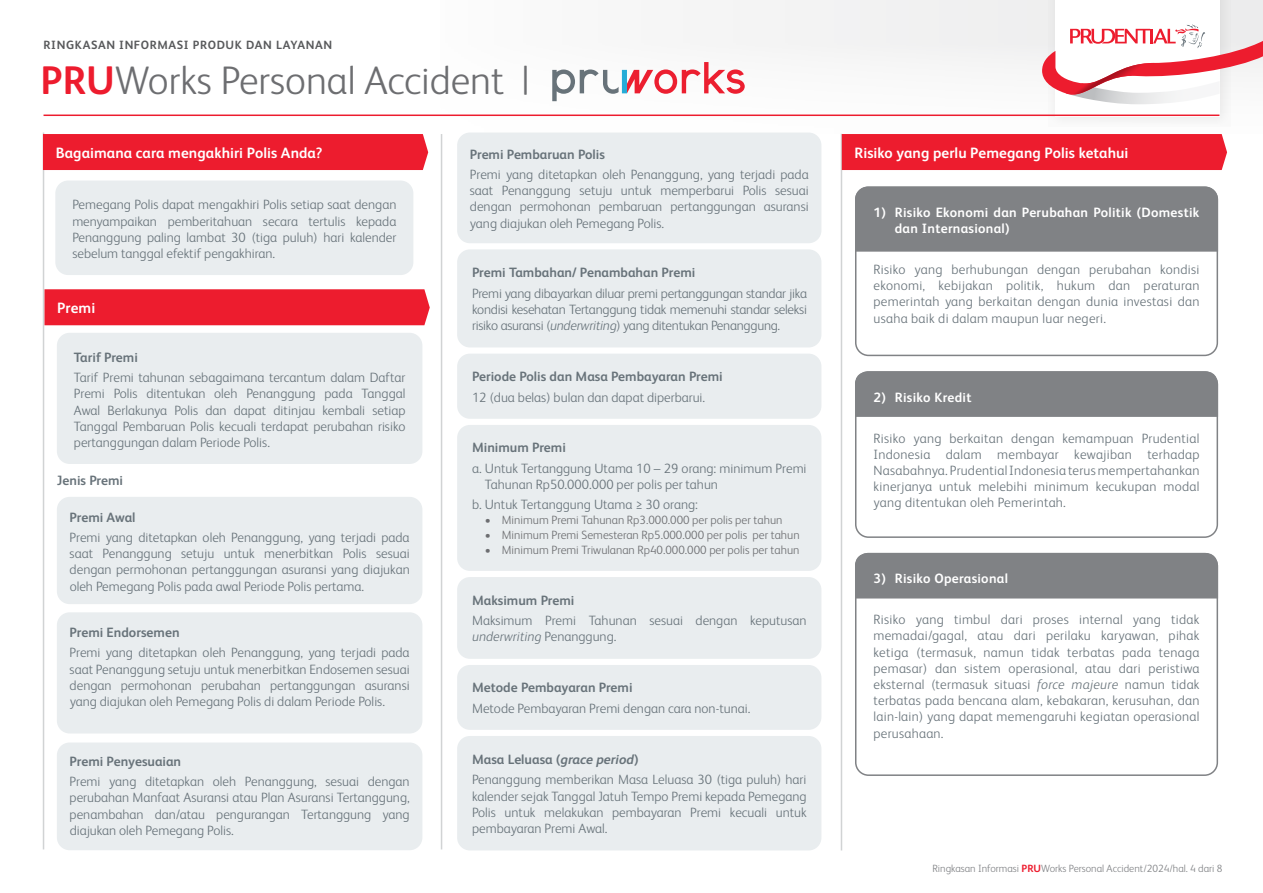
<style>
.page{position:relative;width:1263px;height:893px;background:#fff}
.page>*{position:absolute;margin:0;border:0;box-sizing:border-box;transform-origin:0 0}
.t1{font:300 39.9px "FS Albert Pro";color:#6d6e71}
.t2{font:700 15px "FS Albert Pro";letter-spacing:.005em;color:#fff}
.t3{font:300 13.5px/16.2px "FS Albert Pro";color:#68737a;text-align:justify}
.t4{font:700 13.5px "FS Albert Pro";color:#68737a}
.t5{font:700 13.5px/16.2px "FS Albert Pro";letter-spacing:.02em;color:#fff}
.t6{font:300 12px "FS Albert Pro";color:#6d6e71}
.t7{font:700 12px "FS Albert Pro";letter-spacing:.05em;color:#58595b}
.t8{font:300 10.5px "FS Albert Pro";color:#808285}
.s1{font-weight:700;color:#ed1c2e}
.s2{font-style:italic}
.s3{font-weight:700}
.s4{font-weight:700;font-style:italic}
</style>
<div class="page">
<div style="left:441px;top:0;width:822px;height:134px;background:#f9f9f9"></div>
<svg style="left:1048px;top:0;width:182px;height:115px"></svg>
<div style="left:1055px;top:0;width:165px;height:116px;background:#fff"></div>
<svg style="left:1042px;top:25px;width:221px;height:79px"></svg>
<hr style="left:441px;top:134px;width:1px;height:715px;background:#d1d3d4">
<hr style="left:43px;top:133px;width:1px;height:716px;background:#d1d3d4">
<hr style="left:841px;top:134px;width:1px;height:716px;background:#d1d3d4">
<hr style="left:44px;top:115px;width:1175px;height:1px;background:#ed1c2e">
<svg style="left:552px;top:62px;width:193px;height:39px"></svg>
<div style="left:44px;top:289px;width:386px;height:36px;background:#ed1c2e"></div>
<div style="left:43px;top:134px;width:385px;height:36px;background:#ed1c2e"></div>
<div style="left:842px;top:134px;width:385px;height:36px;background:#ed1c2e"></div>
<div style="left:57px;top:333px;width:365px;height:131px;background:#e9edef;border-radius:13px"></div>
<div style="left:55px;top:181px;width:358px;height:94px;background:#e9edef;border-radius:13px"></div>
<div style="left:57px;top:497px;width:365px;height:107px;background:#e9edef;border-radius:13px"></div>
<div style="left:57px;top:612px;width:365px;height:121px;background:#e9edef;border-radius:13px"></div>
<div style="left:57px;top:742px;width:365px;height:108px;background:#e9edef;border-radius:13px"></div>
<div style="left:457px;top:133px;width:364px;height:110px;background:#e9edef;border-radius:13px"></div>
<div style="left:457px;top:249px;width:364px;height:98px;background:#e9edef;border-radius:13px"></div>
<div style="left:457px;top:354px;width:364px;height:65px;background:#e9edef;border-radius:13px"></div>
<div style="left:457px;top:577px;width:364px;height:82px;background:#e9edef;border-radius:13px"></div>
<div style="left:457px;top:665px;width:364px;height:65px;background:#e9edef;border-radius:13px"></div>
<div style="left:457px;top:736px;width:364px;height:114px;background:#e9edef;border-radius:13px"></div>
<div style="left:457px;top:425px;width:364px;height:146px;background:#e9edef;border-radius:13px"></div>
<div style="left:855px;top:187px;width:363px;height:65px;background:#808285"></div>
<div style="left:855px;top:187px;width:363px;height:169px;border:2px solid #808285;border-radius:13px"></div>
<div style="left:855px;top:372px;width:363px;height:45px;background:#808285"></div>
<div style="left:855px;top:371px;width:363px;height:167px;border:2px solid #808285;border-radius:13px"></div>
<div style="left:855px;top:553px;width:363px;height:45px;background:#808285"></div>
<div style="left:855px;top:553px;width:363px;height:223px;border:2px solid #808285;border-radius:13px"></div>
<p class="t7" style="left:44px;top:37px;width:290px">RINGKASAN INFORMASI PRODUK DAN LAYANAN</p>
<h1 class="t1" style="left:41px;top:53px;width:490px"><span class="s1">PRU</span>Works Personal Accident |</h1>
<p class="t2" style="left:56px;top:142px;width:268px">Bagaimana cara mengakhiri Polis Anda?</p>
<p class="t2" style="left:854px;top:142px;width:275px">Risiko yang perlu Pemegang Polis ketahui</p>
<p class="t4" style="left:470px;top:144px;width:137px">Premi Pembaruan Polis</p>
<p class="t3" style="left:470px;top:165px;width:340px">Premi yang ditetapkan oleh Penanggung, yang terjadi pada saat Penanggung setuju untuk memperbarui Polis sesuai dengan permohonan pembaruan pertanggungan asuransi yang diajukan oleh Pemegang Polis.</p>
<p class="t4" style="left:472px;top:263px;width:225px">Premi Tambahan/ Penambahan Premi</p>
<p class="t3" style="left:472px;top:284px;width:336px">Premi yang dibayarkan diluar premi pertanggungan standar jika kondisi kesehatan Tertanggung tidak memenuhi standar seleksi risiko asuransi (<span class="s2">underwriting</span>) yang ditentukan Penanggung.</p>
<p class="t4" style="left:472px;top:367px;width:252px">Periode Polis dan Masa Pembayaran Premi</p>
<p class="t3" style="left:472px;top:388px;width:235px">12 (dua belas) bulan dan dapat diperbarui.</p>
<p class="t3" style="left:72px;top:196px;width:326px">Pemegang Polis dapat mengakhiri Polis setiap saat dengan menyampaikan pemberitahuan secara tertulis kepada Penanggung paling lambat 30 (tiga puluh) hari kalender sebelum tanggal efektif pengakhiran.</p>
<p class="t5" style="left:895px;top:204px;width:306px;text-indent:-21px">1) Risiko Ekonomi dan Perubahan Politik (Domestik dan Internasional)</p>
<p class="t3" style="left:873px;top:260px;width:327px">Risiko yang berhubungan dengan perubahan kondisi ekonomi, kebijakan politik, hukum dan peraturan pemerintah yang berkaitan dengan dunia investasi dan usaha baik di dalam maupun luar negeri.</p>
<p class="t2" style="left:57px;top:297px;width:40px">Premi</p>
<p class="t4" style="left:74px;top:348px;width:66px">Tarif Premi</p>
<p class="t3" style="left:74px;top:369px;width:333px">Tarif Premi tahunan sebagaimana tercantum dalam Daftar Premi Polis ditentukan oleh Penanggung pada Tanggal Awal Berlakunya Polis dan dapat ditinjau kembali setiap Tanggal Pembaruan Polis kecuali terdapat perubahan risiko pertanggungan dalam Periode Polis.</p>
<p class="t5" style="left:873px;top:388px;width:99px">2) Risiko Kredit</p>
<p class="t3" style="left:873px;top:429px;width:327px">Risiko yang berkaitan dengan kemampuan Prudential Indonesia dalam membayar kewajiban terhadap Nasabahnya. PrudentialIndonesia terus mempertahankan kinerjanya untuk melebihi minimum kecukupan modal yang ditentukan oleh Pemerintah.</p>
<p class="t4" style="left:472px;top:438px;width:95px">Minimum Premi</p>
<p class="t3" style="left:485px;top:459px;width:323px;text-indent:-13px">a. Untuk Tertanggung Utama 10 – 29 orang: minimum Premi<br>Tahunan Rp50.000.000 per polis per tahun</p>
<p class="t3" style="left:472px;top:496px;width:227px">b. Untuk Tertanggung Utama ≥ 30 orang:</p>
<p class="t6" style="left:485px;top:512px;width:299px">• Minimum Premi Tahunan Rp3.000.000 per polis per tahun</p>
<p class="t6" style="left:485px;top:527px;width:316px">• Minimum Premi Semesteran Rp5.000.000 per polis per tahun</p>
<p class="t6" style="left:485px;top:542px;width:316px">• Minimum Premi Triwulanan Rp40.000.000 per polis per tahun</p>
<p class="t4" style="left:57px;top:471px;width:68px">Jenis Premi</p>
<p class="t4" style="left:70px;top:507px;width:68px">Premi Awal</p>
<p class="t3" style="left:70px;top:528px;width:342px">Premi yang ditetapkan oleh Penanggung, yang terjadi pada saat Penanggung setuju untuk menerbitkan Polis sesuai dengan permohonan pertanggungan asuransi yang diajukan oleh Pemegang Polis pada awal Periode Polis pertama.</p>
<p class="t4" style="left:70px;top:623px;width:111px">Premi Endorsemen</p>
<p class="t3" style="left:70px;top:644px;width:342px">Premi yang ditetapkan oleh Penanggung, yang terjadi pada saat Penanggung setuju untuk menerbitkan Endosemen sesuai dengan permohonan perubahan pertanggungan asuransi yang diajukan oleh Pemegang Polis di dalam Periode Polis.</p>
<p class="t5" style="left:873px;top:570px;width:136px">3) Risiko Operasional</p>
<p class="t3" style="left:873px;top:611px;width:328px">Risiko yang timbul dari proses internal yang tidak memadai/gagal, atau dari perilaku karyawan, pihak ketiga (termasuk, namun tidak terbatas pada tenaga pemasar) dan sistem operasional, atau dari peristiwa eksternal (termasuk situasi <span class="s2">force majeure</span> namun tidak terbatas pada bencana alam, kebakaran, kerusuhan, dan lain-lain) yang dapat memengaruhi kegiatan operasional perusahaan.</p>
<p class="t4" style="left:472px;top:591px;width:104px">Maksimum Premi</p>
<p class="t3" style="left:472px;top:612px;width:336px">Maksimum Premi Tahunan sesuai dengan keputusan <span class="s2">underwriting</span> Penanggung.</p>
<p class="t4" style="left:472px;top:678px;width:162px">Metode Pembayaran Premi</p>
<p class="t3" style="left:472px;top:699px;width:280px">Metode Pembayaran Premi dengan cara non-tunai.</p>
<p class="t3" style="left:472px;top:748px;width:336px;line-height:20.4px"><span class="s3">Masa Leluasa (</span><span class="s4">grace period</span><span class="s3">)<br></span>Penanggung memberikan Masa Leluasa 30 (tiga puluh) hari</p>
<p class="t3" style="left:472px;top:787px;width:336px">kalender sejak Tanggal Jatuh Tempo Premi kepada Pemegang Polis untuk melakukan pembayaran Premi kecuali untuk pembayaran Premi Awal.</p>
<p class="t4" style="left:70px;top:751px;width:113px">Premi Penyesuaian</p>
<p class="t3" style="left:70px;top:772px;width:342px">Premi yang ditetapkan oleh Penanggung, sesuai dengan perubahan Manfaat Asuransi atau Plan Asuransi Tertanggung, penambahan dan/atau pengurangan Tertanggung yang diajukan oleh Pemegang Polis.</p>
<p class="t8" style="left:932px;top:861px;width:292px">Ringkasan Informasi <span class="s1">PRU</span>Works Personal Accident/2024/hal. 4 dari 8</p>
</div>
